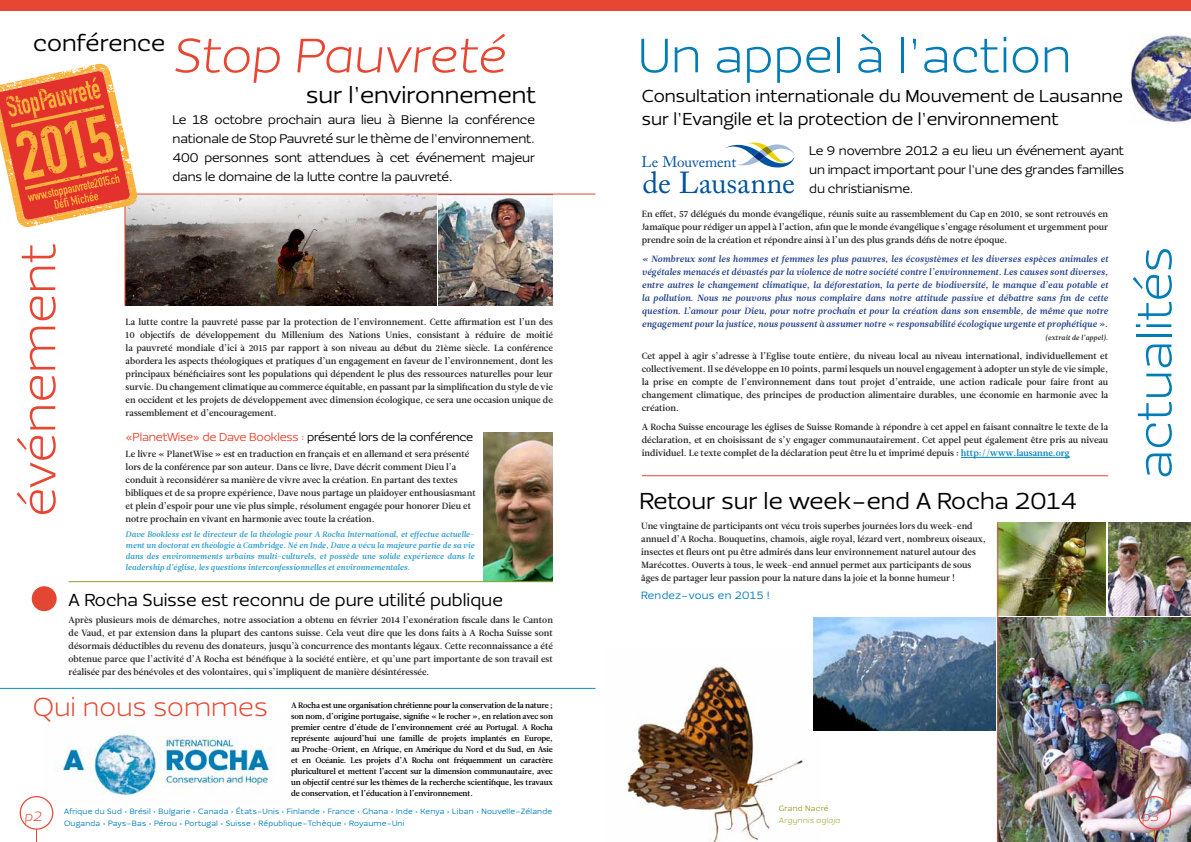
<style>
.page{position:relative;width:1191px;height:842px;background:#fff}
.page>*{position:absolute;margin:0;border:0;box-sizing:border-box;transform-origin:0 0}
.t1{font:300 50px "Ezzo";color:#007cb7}
.t2{font:italic 300 50px "Ezzo";color:#e74732}
.t3{font:300 50px "Ezzo";color:#e74732}
.t4{font:30.2px "Adobe Caslon";letter-spacing:-.005em;color:#00539f}
.t5{font:300 27px "Ezzo";color:#e74732}
.t6{font:24px "Ezzo";color:#000}
.t7{font:18px/23px "Ezzo";color:#000}
.t8{font:15.2px "Adobe Caslon";letter-spacing:-.005em;color:#00539f}
.t9{font:italic 300 14px "Ezzo";color:#e74732}
.t10{font:13px/19px "Ezzo";letter-spacing:-.01em;color:#000;text-align:justify}
.t11{font:12px "Ezzo";letter-spacing:-.02em;color:#e74732}
.t12{font:11px "Ezzo";letter-spacing:.025em;color:#007cb7}
.t13{font:9px/13px "Leitura News Roman 3";color:#282829;text-align:justify}
.t14{font:9px/13px "Leitura News Italic 3";letter-spacing:-.005em;color:#1f3e86;text-align:justify}
.t15{font:8px/11px "Leitura News Roman 3";letter-spacing:-.01em;color:#000;text-align:justify}
.t16{font:8px/11px "Leitura News Italic 3";letter-spacing:-.01em;color:#2e9bcd;text-align:justify}
.t17{font:8px/12px "Ezzo";letter-spacing:.025em;color:#007cb7}
.t18{font:italic 300 8px "Ezzo";letter-spacing:.03em;color:#9a9b23}
.t19{font:8px "Ezzo";letter-spacing:.03em;color:#9a9b23}
.t20{font:7px "Leitura News Italic 3";color:#282829}
.s1{font-family:"Leitura News Italic 3"}
.s2{color:#000}
.s3{font-family:"Leitura News Roman 3"}
.s4{color:#0081ba}
</style>
<div class="page">
<img style="left:627px;top:666px;width:178px;height:176px">
<img style="left:998px;top:617px;width:193px;height:225px">
<img style="left:813px;top:617px;width:182px;height:114px">
<img style="left:1108px;top:522px;width:83px;height:93px">
<img style="left:998px;top:522px;width:108px;height:93px">
<img style="left:126px;top:195px;width:310px;height:111px">
<img style="left:438px;top:195px;width:115px;height:111px">
<img style="left:483px;top:433px;width:70px;height:148px">
<img style="left:43px;top:733px;width:230px;height:72px">
<div style="left:20px;top:796px;width:33px;height:34px;border:1px solid #e74732;border-radius:50%"></div>
<div style="left:0;top:0;width:595px;height:11px;background:#e74732"></div>
<svg style="left:36px;top:829px;width:1px;height:13px"></svg>
<hr style="left:0;top:688px;width:595px;height:1px;background:#0096cb">
<hr style="left:69px;top:581px;width:484px;height:1px;background:#9a9b23">
<hr style="left:961px;top:457px;width:108px;height:1px;background:#0081ba">
<svg style="left:1154px;top:830px;width:1px;height:12px"></svg>
<div style="left:1137px;top:796px;width:34px;height:34px;border:1px solid #e74732;border-radius:50%"></div>
<div style="left:585px;top:0;width:606px;height:11px;background:#e74732"></div>
<hr style="left:121px;top:194px;width:474px;height:1px;background:#e74732">
<hr style="left:642px;top:475px;width:466px;height:1px;background:#e74732">
<hr style="left:997px;top:522px;width:1px;height:320px;background:#e74732">
<img style="left:1129px;top:33px;width:62px;height:91px">
<hr style="left:124px;top:197px;width:1px;height:109px;background:#e74732">
<div style="left:32px;top:586px;width:25px;height:25px;background:#e24733;border-radius:50%"></div>
<svg style="left:0;top:64px;width:137px;height:163px"></svg>
<svg style="left:725px;top:143px;width:69px;height:24px"></svg>
<h3 class="t6" style="left:33px;top:28px;width:133px">conférence</h3>
<h1 class="t2" style="left:172px;top:24px;width:335px">Stop Pauvreté</h1>
<h1 class="t1" style="left:638px;top:24px;width:435px">Un appel à l’action</h1>
<h3 class="t6" style="left:306px;top:80px;width:231px">sur l’environnement</h3>
<h3 class="t7" style="left:642px;top:84px;width:483px">Consultation internationale du Mouvement de Lausanne sur l’Evangile et la protection de l’environnement</h3>
<h3 class="t10" style="left:172px;top:111px;width:364px">Le 18 octobre prochain aura lieu à Bienne la conférence nationale de Stop Pauvreté sur le thème de l’environnement.<br>400 personnes sont attendues à cet événement majeur dans le domaine de la lutte contre la pauvreté.</h3>
<h3 class="t10" style="left:809px;top:142px;width:316px">Le 9 novembre 2012 a eu lieu un événement ayant un impact important pour l’une des grandes familles du christianisme.</h3>
<h3 class="t8" style="left:641px;top:153px;width:96px">Le Mouvement</h3>
<h2 class="t4" style="left:642px;top:165px;width:154px">de Lausanne</h2>
<h1 class="t3" style="left:7px;top:517px;width:275px;rotate:-90deg">événement</h1>
<p class="t13" style="left:126px;top:315px;width:429px">La lutte contre la pauvreté passe par la protection de l’environnement. Cette affirmation est l’un des 10 objectifs de développement du Millenium des Nations Unies, consistant à réduire de moitié la pauvreté mondiale d’ici à 2015 par rapport à son niveau au début du 21ème siècle. La conférence abordera les aspects théologiques et pratiques d’un engagement en faveur de l’environnement, dont les principaux bénéficiaires sont les populations qui dépendent le plus des ressources naturelles pour leur survie. Du changement climatique au commerce équitable, en passant par la simplification du style de vie en occident et les projets de développement avec dimension écologique, ce sera une occasion unique de rassemblement et d’encouragement<span class="s1">.</span></p>
<h3 class="t11" style="left:126px;top:429px;width:349px">«PlanetWise» de Dave Bookless : <span class="s2">présenté lors de la conférence</span></h3>
<p class="t13" style="left:126px;top:448px;width:352px;text-align:left">Le livre « PlanetWise » est en traduction en français et en allemand et sera présenté lors de la conférence par son auteur. Dans ce livre, Dave décrit comment Dieu l’a conduit à reconsidérer sa manière de vivre avec la création. En partant des textes bibliques et de sa propre expérience, Dave nous partage un plaidoyer enthousiasmant et plein d’espoir pour une vie plus simple, résolument engagée pour honorer Dieu et notre prochain en vivant en harmonie avec toute la création.</p>
<p class="t16" style="left:126px;top:528px;width:350px">Dave Bookless est le directeur de la théologie pour A Rocha International, et effectue actuelle&shy;ment un doctorat en théologie à Cambridge. Né en Inde, Dave a vécu la majeure partie de sa vie dans des environnements urbains multi-culturels, et possède une solide expérience dans le leadership d’église, les questions interconfessionnelles et environnementales.</p>
<h3 class="t7" style="left:69px;top:588px;width:436px">A Rocha Suisse est reconnu de pure utilité publique</h3>
<p class="t13" style="left:642px;top:208px;width:468px">En effet, 57 délégués du monde évangélique, réunis suite au rassemblement du Cap en 2010, se sont retrouvés en Jamaïque pour rédiger un appel à l’action, afin que le monde évangélique s’engage résolument et urgemment pour prendre soin de la création et répondre ainsi à l’un des plus grands défis de notre époque.</p>
<p class="t14" style="left:642px;top:253px;width:468px">« Nombreux sont les hommes et femmes les plus pauvres, les écosystèmes et les diverses espèces animales et végétales menacés et dévastés par la violence de notre société contre l’environnement. Les causes sont diverses, entre autres le changement climatique, la déforestation, la perte de biodiversité, le manque d’eau potable et la pollution. Nous ne pouvons plus nous complaire dans notre attitude passive et débattre sans fin de cette question. L’amour pour Dieu, pour notre prochain et pour la création dans son ensemble, de même que notre engagement pour la justice, nous poussent à assumer notre « responsabilité écologique urgente et prophétique »<span class="s3">.</span></p>
<p class="t20" style="left:1045px;top:334px;width:64px">(extrait de l’appel).</p>
<p class="t13" style="left:642px;top:350px;width:468px">Cet appel à agir s’adresse à l’Eglise toute entière, du niveau local au niveau international, individuellement et collectivement. Il se développe en 10 points, parmi lesquels un nouvel engagement à adopter un style de vie simple, la prise en compte de l’environnement dans tout projet d’entraide, une action radicale pour faire front au changement climatique, des principes de production alimentaire durables, une économie en harmonie avec la création.</p>
<p class="t13" style="left:642px;top:421px;width:468px">A Rocha Suisse encourage les églises de Suisse Romande à répondre à cet appel en faisant connaître le texte de la déclaration, et en choisissant de s’y engager communautairement. Cet appel peut également être pris au niveau individuel. Le texte complet de la déclaration peut être lu et imprimé depuis : <span class="s4">http://www.lausanne.org</span></p>
<h3 class="t6" style="left:639px;top:485px;width:439px">Retour sur le week-end A Rocha 2014</h3>
<p class="t13" style="left:641px;top:520px;width:346px;text-align:left">Une vingtaine de participants ont vécu trois superbes journées lors du week-end annuel d’A Rocha. Bouquetins, chamois, aigle royal, lézard vert, nombreux oiseaux, insectes et fleurs ont pu être admirés dans leur environnement naturel autour des Marécottes. Ouverts à tous, le week-end annuel permet aux participants de sous âges de partager leur passion pour la nature dans la joie et la bonne humeur !</p>
<p class="t12" style="left:641px;top:588px;width:130px">Rendez-vous en 2015 !</p>
<h1 class="t1" style="left:1122px;top:479px;width:234px;rotate:-90deg">actualités</h1>
<p class="t13" style="left:69px;top:614px;width:486px">Après plusieurs mois de démarches, notre association a obtenu en février 2014 l’exonération fiscale dans le Canton de Vaud, et par extension dans la plupart des cantons suisse. Cela veut dire que les dons faits à A Rocha Suisse sont désormais déductibles du revenu des donateurs, jusqu’à concurrence des montants légaux. Cette reconnaissance a été obtenue parce que l’activité d’A Rocha est bénéfique à la société entière, et qu’une part importante de son travail est réalisée par des bénévoles et des volontaires, qui s’impliquent de manière désintéressée.</p>
<p class="t15" style="left:291px;top:700px;width:263px">A Rocha est une organisation chrétienne pour la conservation de la nature ; son nom, d’origine portugaise, signifie « le rocher », en relation avec son premier centre d’étude de l’environnement créé au Portugal. A Rocha représente aujourd’hui une famille de projets implantés en Europe, au Proche-Orient, en Afrique, en Amérique du Nord et du Sud, en Asie et en Océanie. Les projets d’A Rocha ont fréquemment un caractère pluriculturel et mettent l’accent sur la dimension communautaire, avec un objectif centré sur les thèmes de la recherche scientifique, les travaux de conservation, et l’éducation à l’environnement.</p>
<p class="t17" style="left:64px;top:806px;width:489px">Afrique du Sud • Brésil • Bulgarie • Canada • États-Unis • Finlande • France • Ghana • Inde • Kenya • Liban • Nouvelle-Zélande<br>Ouganda • Pays-Bas • Pérou • Portugal • Suisse • République-Tchèque • Royaume-Uni</p>
<h3 class="t9" style="left:1141px;top:807px;width:19px">p3</h3>
<h3 class="t5" style="left:33px;top:690px;width:237px">Qui nous sommes</h3>
<p class="t19" style="left:778px;top:803px;width:51px">Grand Nacré</p>
<p class="t18" style="left:778px;top:815px;width:63px">Argynnis aglaja</p>
<h3 class="t9" style="left:24px;top:807px;width:19px">p2</h3>
</div>
